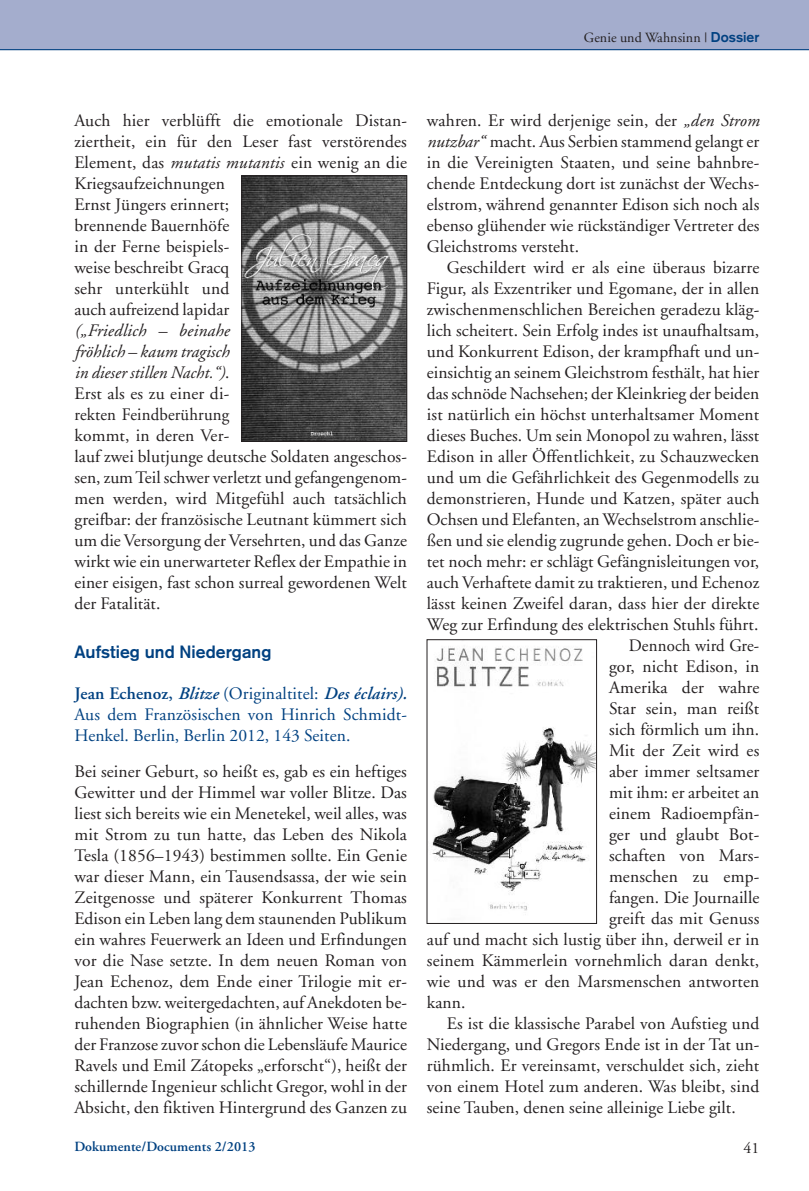
<style>
.page{position:relative;width:809px;height:1191px;background:#fff}
.page>*{position:absolute;margin:0;border:0;box-sizing:border-box;transform-origin:0 0}
.t1{font:17.5px/21px "Adobe Garamond";letter-spacing:.005em;color:#231f20}
.t2{font:17.5px/21px "Adobe Garamond";letter-spacing:.005em;color:#014181;text-align:justify}
.t3{font:700 17.5px "Akzidenz Grotesk";letter-spacing:.005em;color:#014181}
.t4{font:17.5px "Adobe Garamond";letter-spacing:.005em;color:#231f20;scale:.96 1}
.t5{font:15.75px "Adobe Garamond";color:#231f20}
.t6{font:600 14px "Adobe Garamond";letter-spacing:.005em;color:#014181}
.t7{font:14px "Adobe Garamond";letter-spacing:.005em;color:#231f20}
.s1{font-family:"Akzidenz Grotesk";font-weight:700;color:#014181}
.s2{font-style:italic}
.s3{font-weight:600}
.s4{font-weight:600;font-style:italic}
</style>
<div class="page">
<div style="left:1px;top:0;width:808px;height:50px;background:#a4adcd"></div>
<hr style="left:0;top:49px;width:809px;height:1px;background:#014181">
<img style="left:243px;top:177px;width:162px;height:262px">
<div style="left:241px;top:175px;width:166px;height:266px;border:1px solid #231f20"></div>
<img style="left:432px;top:646px;width:162px;height:265px">
<p class="t7" style="left:584px;top:32px;width:177px">Genie und Wahnsinn | <span class="s1">Dossier</span></p>
<p class="t1" style="left:74px;top:111px;width:334px">Auch hier verblüfft die emotionale Distan&shy;ziertheit, ein für den Leser fast verstörendes<br>Element, das <span class="s2">mutatis mutantis</span> ein wenig an die<br>Kriegsaufzeichnungen<br>Ernst Jüngers erinnert;<br>brennende Bauernhöfe<br>in der Ferne beispiels-<br>weise beschreibt Gracq<br>sehr unterkühlt und<br>auch aufreizend lapidar</p>
<p class="t1" style="left:74px;top:321px;width:334px"><span class="s2">(„Friedlich – beinahe<br>fröhlich – kaum tragisch<br>in dieser stillen Nacht.“)</span>.<br>Erst als es zu einer di-<br>rekten Feindberührung<br>kommt, in deren Ver-<br>lauf zwei blutjunge deutsche Soldaten angeschos&shy;sen, zumTeil schwer verletzt und gefangengenom&shy;men werden, wird Mitgefühl auch tatsächlich greifbar: der französische Leutnant kümmert sich um die Versorgung der Versehrten, und das Ganze wirkt wie ein unerwarteter Reflex der Empathie in einer eisigen, fast schon surreal gewordenen Welt der Fatalität.</p>
<p class="t3" style="left:74px;top:646px;width:198px">Aufstieg und Niedergang</p>
<p class="t2" style="left:74px;top:684px;width:334px"><span class="s3">Jean Echenoz,</span> <span class="s4">Blitze</span> (Originaltitel: <span class="s4">Des éclairs).<br></span>Aus dem Französischen von Hinrich Schmidt-Henkel. Berlin, Berlin 2012, 143 Seiten.</p>
<p class="t1" style="left:74px;top:762px;width:334px;text-align:justify">Bei seiner Geburt, so heißt es, gab es ein heftiges Gewitter und der Himmel war voller Blitze. Das liest sich bereits wie ein Menetekel, weil alles, was mit Strom zu tun hatte, das Leben des Nikola Tesla (1856–1943) bestimmen sollte. Ein Genie war dieser Mann, ein Tausendsassa, der wie sein Zeitgenosse und späterer Konkurrent Thomas Edison ein Leben lang dem staunenden Publikum ein wahres Feuerwerk an Ideen und Erfindungen vor die Nase setzte. In dem neuen Roman von Jean Echenoz, dem Ende einer Trilogie mit er&shy;dachten bzw. weitergedachten, auf Anekdoten be&shy;ruhenden Biographien (in ähnlicher Weise hatte der Franzose zuvor schon die Lebensläufe Maurice Ravels und Emil Zátopeks „erforscht“), heißt der schillernde Ingenieur schlicht Gregor, wohl in der Absicht, den fiktiven Hintergrund des Ganzen zu</p>
<p class="t1" style="left:427px;top:111px;width:334px;text-align:justify">wahren. Er wird derjenige sein, der <span class="s2">„den Strom nutzbar“</span> macht. Aus Serbien stammend gelangt er in die Vereinigten Staaten, und seine bahnbre&shy;chende Entdeckung dort ist zunächst der Wechs&shy;elstrom, während genannter Edison sich noch als ebenso glühender wie rückständiger Vertreter des Gleichstroms versteht.</p>
<p class="t1" style="left:446px;top:258px;width:314px">Geschildert wird er als eine überaus bizarre</p>
<p class="t1" style="left:427px;top:279px;width:334px">Figur, als Exzentriker und Egomane, der in allen</p>
<p class="t1" style="left:427px;top:300px;width:334px">zwischenmenschlichen Bereichen geradezu kläg-</p>
<p class="t1" style="left:427px;top:321px;width:334px">lich scheitert. Sein Erfolg indes ist unaufhaltsam,</p>
<p class="t1" style="left:427px;top:342px;width:334px">und Konkurrent Edison, der krampfhaft und un-</p>
<p class="t1" style="left:427px;top:363px;width:334px">einsichtig an seinem Gleichstrom festhält, hat hier</p>
<p class="t1" style="left:427px;top:384px;width:334px">das schnöde Nachsehen; der Kleinkrieg der beiden</p>
<p class="t1" style="left:427px;top:405px;width:334px">ist natürlich ein höchst unterhaltsamer Moment</p>
<p class="t1" style="left:427px;top:426px;width:334px">dieses Buches. Um sein Monopol zu wahren, lässt</p>
<p class="t1" style="left:427px;top:447px;width:334px">Edison in aller Öffentlichkeit, zu Schauzwecken</p>
<p class="t1" style="left:427px;top:468px;width:334px">und um die Gefährlichkeit des Gegenmodells zu</p>
<p class="t1" style="left:427px;top:489px;width:334px">demonstrieren, Hunde und Katzen, später auch</p>
<p class="t1" style="left:427px;top:510px;width:334px">Ochsen und Elefanten, an Wechselstrom anschlie-</p>
<p class="t1" style="left:427px;top:531px;width:334px">ßen und sie elendig zugrunde gehen. Doch er bie-</p>
<p class="t1" style="left:427px;top:552px;width:334px">tet noch mehr: er schlägt Gefängnisleitungen vor,</p>
<p class="t1" style="left:427px;top:573px;width:334px">auch Verhaftete damit zu traktieren, und Echenoz</p>
<p class="t1" style="left:427px;top:594px;width:334px">lässt keinen Zweifel daran, dass hier der direkte</p>
<p class="t1" style="left:427px;top:615px;width:333px">Weg zur Erfindung des elektrischen Stuhls führt.</p>
<p class="t4" style="left:629px;top:638px;width:137px">Dennoch wird Gre-</p>
<p class="t1" style="left:609px;top:657px;width:152px">gor, nicht Edison, in</p>
<p class="t1" style="left:609px;top:678px;width:152px">Amerika der wahre</p>
<p class="t1" style="left:609px;top:699px;width:152px">Star sein, man reißt</p>
<p class="t1" style="left:609px;top:720px;width:152px">sich förmlich um ihn.</p>
<p class="t1" style="left:609px;top:741px;width:152px">Mit der Zeit wird es</p>
<p class="t1" style="left:609px;top:762px;width:152px">aber immer seltsamer</p>
<p class="t1" style="left:609px;top:783px;width:152px">mit ihm: er arbeitet an</p>
<p class="t1" style="left:609px;top:804px;width:152px">einem Radioempfän-</p>
<p class="t1" style="left:609px;top:825px;width:152px">ger und glaubt Bot-</p>
<p class="t1" style="left:609px;top:846px;width:152px">schaften von Mars-</p>
<p class="t1" style="left:609px;top:867px;width:152px">menschen zu emp-</p>
<p class="t1" style="left:609px;top:888px;width:152px">fangen. Die Journaille</p>
<p class="t1" style="left:609px;top:909px;width:152px">greift das mit Genuss</p>
<p class="t1" style="left:427px;top:930px;width:334px">auf und macht sich lustig über ihn, derweil er in</p>
<p class="t1" style="left:427px;top:951px;width:334px">seinem Kämmerlein vornehmlich daran denkt,</p>
<p class="t1" style="left:427px;top:972px;width:334px">wie und was er den Marsmenschen antworten</p>
<p class="t1" style="left:427px;top:993px;width:40px">kann.</p>
<p class="t1" style="left:446px;top:1014px;width:314px">Es ist die klassische Parabel von Aufstieg und</p>
<p class="t1" style="left:427px;top:1035px;width:334px">Niedergang, und Gregors Ende ist in der Tat un-</p>
<p class="t1" style="left:427px;top:1056px;width:334px">rühmlich. Er vereinsamt, verschuldet sich, zieht</p>
<p class="t1" style="left:427px;top:1077px;width:334px">von einem Hotel zum anderen. Was bleibt, sind</p>
<p class="t1" style="left:427px;top:1098px;width:310px">seine Tauben, denen seine alleinige Liebe gilt.</p>
<p class="t6" style="left:74px;top:1141px;width:183px">Dokumente/Documents 2/2013</p>
<p class="t5" style="left:743px;top:1141px;width:17px">41</p>
</div>
